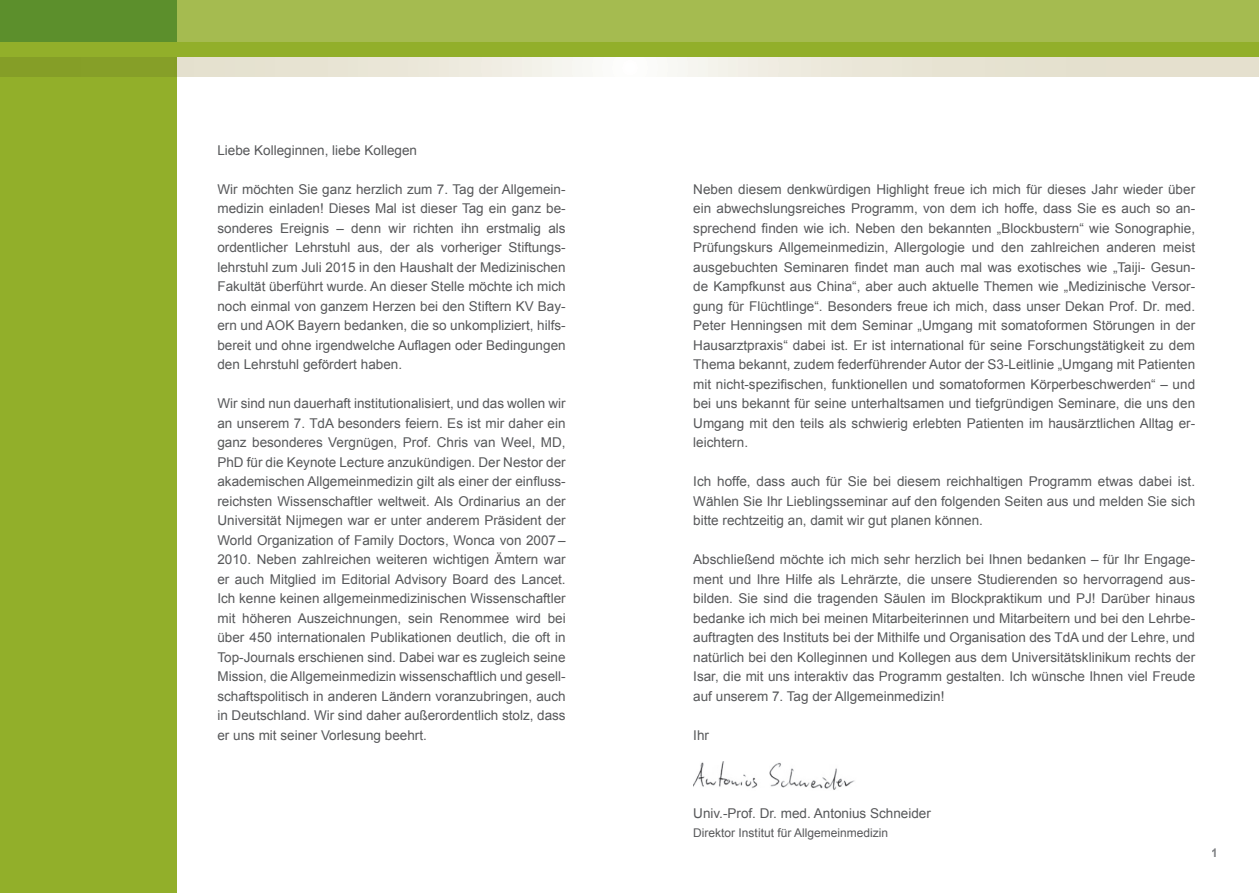
<style>
.page{position:relative;width:1259px;height:893px;background:#fff}
.page>*{position:absolute;margin:0;border:0;box-sizing:border-box;transform-origin:0 0}
.t1{font:13.5px/19.5px "Arial";color:#57585a;text-align:justify}
.t2{font:12px "Arial";color:#57585a}
.t3{font:700 12px "Arial";color:#808285}
</style>
<div class="page">
<div style="left:0;top:0;width:176px;height:893px;background:#92af2a"></div>
<img style="left:693px;top:762px;width:162px;height:28px">
<svg style="left:176px;top:57px;width:1083px;height:20px;background:#ebe8da"></svg>
<div style="left:0;top:57px;width:176px;height:20px;background:#869f28"></div>
<div style="left:176px;top:0;width:1083px;height:43px;background:#a5bb50"></div>
<div style="left:0;top:0;width:176px;height:55px;background:#5c8f2c"></div>
<div style="left:0;top:43px;width:1259px;height:14px;background:#92af2a"></div>
<p class="t1" style="left:217px;top:141px;width:201px">Liebe Kolleginnen, liebe Kollegen</p>
<p class="t1" style="left:217px;top:180px;width:350px">Wir möchten Sie ganz herzlich zum 7. Tag der Allgemein&shy;medizin einladen! Dieses Mal ist dieser Tag ein ganz be&shy;sonderes Ereignis – denn wir richten ihn erstmalig als ordentlicher Lehrstuhl aus, der als vorheriger Stiftungs&shy;lehrstuhl zum Juli 2015 in den Haushalt der Medizinischen Fakultät überführt wurde. An dieser Stelle möchte ich mich noch einmal von ganzem Herzen bei den Stiftern KV Bay&shy;ern und AOK Bayern bedanken, die so unkompliziert, hilfs&shy;bereit und ohne irgendwelche Auflagen oder Bedingungen den Lehrstuhl gefördert haben.</p>
<p class="t1" style="left:217px;top:394px;width:350px">Wir sind nun dauerhaft institutionalisiert, und das wollen wir an unserem 7. TdA besonders feiern. Es ist mir daher ein ganz besonderes Vergnügen, Prof. Chris van Weel, MD, PhD für die Keynote Lecture anzukündigen. Der Nestor der akademischen Allgemeinmedizin gilt als einer der einfluss&shy;reichsten Wissenschaftler weltweit. Als Ordinarius an der Universität Nijmegen war er unter anderem Präsident der World Organization of Family Doctors, Wonca von 2007 – 2010. Neben zahlreichen weiteren wichtigen Ämtern war er auch Mitglied im Editorial Advisory Board des Lancet.<br>Ich kenne keinen allgemeinmedizinischen Wissenschaftler mit höheren Auszeichnungen, sein Renommee wird bei über 450 internationalen Publikationen deutlich, die oft in Top-Journals erschienen sind. Dabei war es zugleich seine Mission, die Allgemeinmedizin wissenschaftlich und gesell&shy;schaftspolitisch in anderen Ländern voranzubringen, auch in Deutschland. Wir sind daher außerordentlich stolz, dass er uns mit seiner Vorlesung beehrt.</p>
<p class="t1" style="left:693px;top:180px;width:503px">Neben diesem denkwürdigen Highlight freue ich mich für dieses Jahr wieder über ein abwechslungsreiches Programm, von dem ich hoffe, dass Sie es auch so an&shy;sprechend finden wie ich. Neben den bekannten „Blockbustern“ wie Sonographie, Prüfungskurs Allgemeinmedizin, Allergologie und den zahlreichen anderen meist ausgebuchten Seminaren findet man auch mal was exotisches wie „Taiji- Gesun&shy;de Kampfkunst aus China“, aber auch aktuelle Themen wie „Medizinische Versor&shy;gung für Flüchtlinge“. Besonders freue ich mich, dass unser Dekan Prof. Dr. med.<br>Peter Henningsen mit dem Seminar „Umgang mit somatoformen Störungen in der Hausarztpraxis“ dabei ist. Er ist international für seine Forschungstätigkeit zu dem Thema bekannt, zudem federführender Autor der S3-Leitlinie „Umgang mit Patienten mit nicht-spezifischen, funktionellen und somatoformen Körperbeschwerden“ – und bei uns bekannt für seine unterhaltsamen und tiefgründigen Seminare, die uns den Umgang mit den teils als schwierig erlebten Patienten im hausärztlichen Alltag er&shy;leichtern.</p>
<p class="t1" style="left:693px;top:472px;width:503px">Ich hoffe, dass auch für Sie bei diesem reichhaltigen Programm etwas dabei ist.<br>Wählen Sie Ihr Lieblingsseminar auf den folgenden Seiten aus und melden Sie sich bitte rechtzeitig an, damit wir gut planen können.</p>
<p class="t1" style="left:693px;top:550px;width:503px">Abschließend möchte ich mich sehr herzlich bei Ihnen bedanken – für Ihr Engage&shy;ment und Ihre Hilfe als Lehrärzte, die unsere Studierenden so hervorragend aus&shy;bilden. Sie sind die tragenden Säulen im Blockpraktikum und PJ! Darüber hinaus bedanke ich mich bei meinen Mitarbeiterinnen und Mitarbeitern und bei den Lehrbe&shy;auftragten des Instituts bei der Mithilfe und Organisation des TdA und der Lehre, und natürlich bei den Kolleginnen und Kollegen aus dem Universitätsklinikum rechts der Isar, die mit uns interaktiv das Programm gestalten. Ich wünsche Ihnen viel Freude auf unserem 7. Tag der Allgemeinmedizin!</p>
<p class="t1" style="left:693px;top:725px;width:17px">Ihr</p>
<p class="t1" style="left:693px;top:803px;width:239px">Univ.-Prof. Dr. med. Antonius Schneider</p>
<p class="t2" style="left:693px;top:825px;width:196px">Direktor Institut für Allgemeinmedizin</p>
<p class="t3" style="left:1211px;top:845px;width:8px">1</p>
</div>
